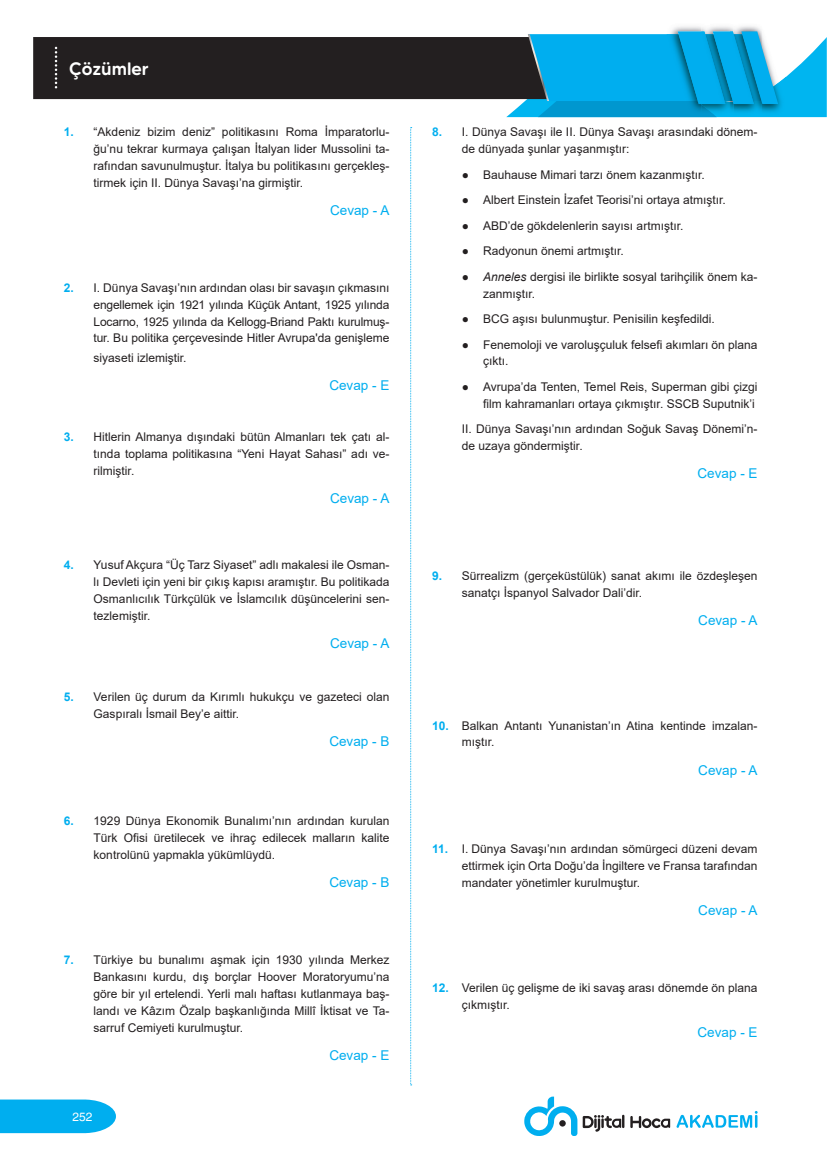
<style>
.page{position:relative;width:830px;height:1170px;background:#fff}
.page>*{position:absolute;margin:0;border:0;box-sizing:border-box;transform-origin:0 0}
.t1{font:500 18px "MADE Tommy Soft";color:#fff}
.CEVAP{font:13.5px "Arial";color:#00aeef}
.Çözüm_devam{font:12px/17px "Arial";color:#231f20}
.t2{font:12px "yargi Helvetica";color:#fff}
.s1{font-weight:700;color:#00aeef}
.s2{font-style:italic}
</style>
<div class="page">
<svg style="left:0;top:1099px;width:116px;height:33px;background:#11b3f0"></svg>
<svg style="left:676px;top:1111px;width:81px;height:16px"></svg>
<svg style="left:630px;top:1116px;width:39px;height:12px"></svg>
<svg style="left:524px;top:1096px;width:100px;height:39px"></svg>
<svg style="left:410px;top:127px;width:1px;height:958px"></svg>
<div style="left:33px;top:37px;width:473px;height:62px;background:#231f20"></div>
<svg style="left:506px;top:26px;width:320px;height:91px;background:#2babda"></svg>
<svg style="left:55px;top:47px;width:2px;height:41px"></svg>
<h1 class="t1" style="left:69px;top:57px;width:81px">Çözümler</h1>
<p class="Çözüm_devam" style="left:94px;top:124px;width:297px;text-align:justify;text-indent:-30px"><span class="s1">1.</span> “Akdeniz bizim deniz” politikasını Roma İmparatorlu&shy;ğu’nu tekrar kurmaya çalışan İtalyan lider Mussolini ta&shy;rafından savunulmuştur. İtalya bu politikasını gerçekleş&shy;tirmek için II. Dünya Savaşı’na girmiştir.</p>
<p class="CEVAP" style="left:330px;top:201px;width:61px">Cevap - A</p>
<p class="Çözüm_devam" style="left:94px;top:279px;width:297px;text-align:justify;text-indent:-30px"><span class="s1">2.</span> I. Dünya Savaşı’nın ardından olası bir savaşın çıkmasını engellemek için 1921 yılında Küçük Antant, 1925 yılında Locarno, 1925 yılında da Kellogg-Briand Paktı kurulmuş&shy;tur. Bu politika çerçevesinde Hitler Avrupa'da genişleme</p>
<p class="Çözüm_devam" style="left:94px;top:349px;width:94px">siyaseti izlemiştir.</p>
<p class="CEVAP" style="left:329px;top:376px;width:62px">Cevap - E</p>
<p class="Çözüm_devam" style="left:94px;top:428px;width:297px;text-align:justify;text-indent:-30px"><span class="s1">3.</span> Hitlerin Almanya dışındaki bütün Almanları tek çatı al&shy;tında toplama politikasına “Yeni Hayat Sahası” adı ve&shy;rilmiştir.</p>
<p class="CEVAP" style="left:330px;top:489px;width:61px">Cevap - A</p>
<p class="Çözüm_devam" style="left:94px;top:556px;width:297px;text-align:justify;text-indent:-30px"><span class="s1">4.</span> Yusuf Akçura “Üç Tarz Siyaset” adlı makalesi ile Osman&shy;lı Devleti için yeni bir çıkış kapısı aramıştır. Bu politikada Osmanlıcılık Türkçülük ve İslamcılık düşüncelerini sen&shy;tezlemiştir.</p>
<p class="CEVAP" style="left:330px;top:634px;width:61px">Cevap - A</p>
<p class="Çözüm_devam" style="left:94px;top:688px;width:297px;text-indent:-30px"><span class="s1">5.</span> Verilen üç durum da Kırımlı hukukçu ve gazeteci olan<br>Gaspıralı İsmail Bey’e aittir.</p>
<p class="CEVAP" style="left:329px;top:732px;width:62px">Cevap - B</p>
<p class="Çözüm_devam" style="left:94px;top:812px;width:297px;text-align:justify;text-indent:-30px"><span class="s1">6.</span> 1929 Dünya Ekonomik Bunalımı’nın ardından kurulan Türk Ofisi üretilecek ve ihraç edilecek malların kalite kontrolünü yapmakla yükümlüydü.</p>
<p class="CEVAP" style="left:329px;top:873px;width:62px">Cevap - B</p>
<p class="Çözüm_devam" style="left:94px;top:950px;width:297px;text-align:justify;text-indent:-30px"><span class="s1">7.</span> Türkiye bu bunalımı aşmak için 1930 yılında Merkez Bankasını kurdu, dış borçlar Hoover Moratoryumu’na göre bir yıl ertelendi. Yerli malı haftası kutlanmaya baş&shy;landı ve Kâzım Özalp başkanlığında Millî İktisat ve Ta&shy;sarruf Cemiyeti kurulmuştur.</p>
<p class="CEVAP" style="left:329px;top:1045px;width:62px">Cevap - E</p>
<p class="t2" style="left:72px;top:1109px;width:22px">252</p>
<p class="Çözüm_devam" style="left:461px;top:124px;width:297px;text-indent:-30px"><span class="s1">8.</span> I. Dünya Savaşı ile II. Dünya Savaşı arasındaki dönem&shy;de dünyada şunlar yaşanmıştır:</p>
<p class="Çözüm_devam" style="left:461px;top:166px;width:244px">● Bauhause Mimari tarzı önem kazanmıştır.</p>
<p class="Çözüm_devam" style="left:461px;top:191px;width:265px">● Albert Einstein İzafet Teorisi’ni ortaya atmıştır.</p>
<p class="Çözüm_devam" style="left:461px;top:217px;width:223px">● ABD’de gökdelenlerin sayısı artmıştır.</p>
<p class="Çözüm_devam" style="left:461px;top:242px;width:163px">● Radyonun önemi artmıştır.</p>
<p class="Çözüm_devam" style="left:483px;top:268px;width:276px;text-indent:-21px">● <span class="s2">Anneles</span> dergisi ile birlikte sosyal tarihçilik önem ka&shy;zanmıştır.</p>
<p class="Çözüm_devam" style="left:461px;top:310px;width:254px">● BCG aşısı bulunmuştur. Penisilin keşfedildi.</p>
<p class="Çözüm_devam" style="left:483px;top:336px;width:276px;text-indent:-21px">● Fenemoloji ve varoluşçuluk felsefi akımları ön plana çıktı.</p>
<p class="Çözüm_devam" style="left:461px;top:378px;width:297px;text-align:right">● Avrupa’da Tenten, Temel Reis, Superman gibi çizgi film kahramanları ortaya çıkmıştır. SSCB Suputnik’i</p>
<p class="Çözüm_devam" style="left:461px;top:420px;width:297px">II. Dünya Savaşı’nın ardından Soğuk Savaş Dönemi’n&shy;de uzaya göndermiştir.</p>
<p class="CEVAP" style="left:697px;top:464px;width:62px">Cevap - E</p>
<p class="Çözüm_devam" style="left:461px;top:567px;width:297px;text-indent:-30px"><span class="s1">9.</span> Sürrealizm (gerçeküstülük) sanat akımı ile özdeşleşen sanatçı İspanyol Salvador Dali’dir.</p>
<p class="CEVAP" style="left:698px;top:611px;width:61px">Cevap - A</p>
<p class="Çözüm_devam" style="left:461px;top:716px;width:297px;text-indent:-30px"><span class="s1">10.</span> Balkan Antantı Yunanistan’ın Atina kentinde imzalan&shy;mıştır.</p>
<p class="CEVAP" style="left:698px;top:760px;width:61px">Cevap - A</p>
<p class="Çözüm_devam" style="left:461px;top:840px;width:297px;text-align:justify;text-indent:-30px"><span class="s1">11.</span> I. Dünya Savaşı’nın ardından sömürgeci düzeni devam ettirmek için Orta Doğu’da İngiltere ve Fransa tarafından mandater yönetimler kurulmuştur.</p>
<p class="CEVAP" style="left:698px;top:901px;width:61px">Cevap - A</p>
<p class="Çözüm_devam" style="left:461px;top:978px;width:297px;text-indent:-30px"><span class="s1">12.</span> Verilen üç gelişme de iki savaş arası dönemde ön plana çıkmıştır.</p>
<p class="CEVAP" style="left:697px;top:1022px;width:62px">Cevap - E</p>
</div>
